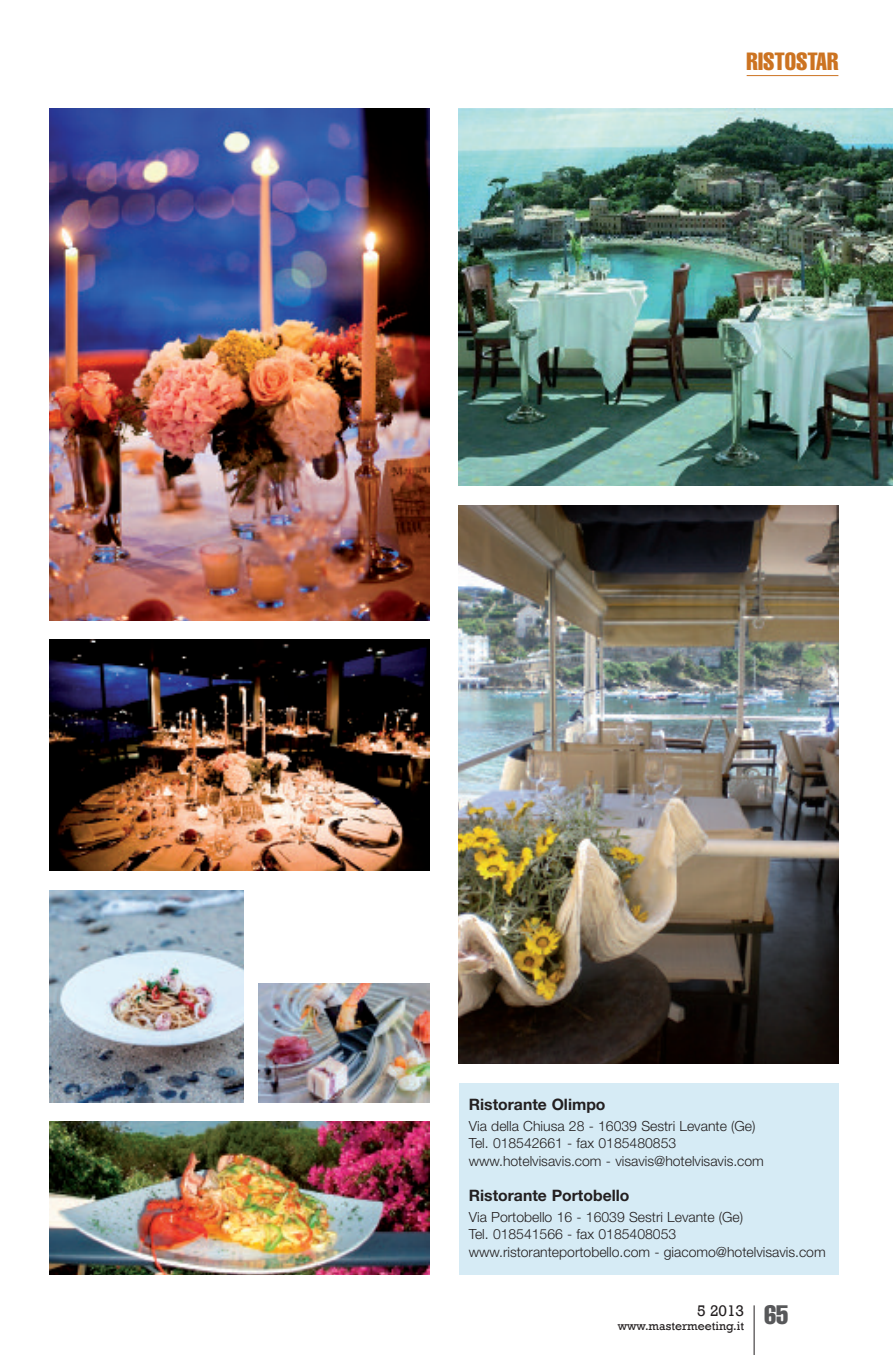
<style>
.page{position:relative;width:893px;height:1355px;background:#fff}
.page>*{position:absolute;margin:0;border:0;box-sizing:border-box;transform-origin:0 0}
.t1{font:extra-condensed 24.5px "Helvetica";color:#cc7321}
.t2{font:700 15.75px "Helvetica Neue";color:#231f20}
.t3{font:15.75px "Rockwell";color:#231f20}
.t4{font:300 14px/17.5px "Helvetica Neue";color:#231f20}
.t5{font:12.25px "Rockwell";color:#231f20}
</style>
<div class="page">
<hr style="left:754px;top:1305px;width:1px;height:49px;background:#231f20">
<hr style="left:747px;top:75px;width:91px;height:1px;background:#cc7321">
<img style="left:50px;top:1121px;width:379px;height:153px">
<img style="left:50px;top:108px;width:379px;height:512px">
<div style="left:459px;top:1082px;width:379px;height:192px;background:#d6ebf5"></div>
<img style="left:50px;top:890px;width:193px;height:211px">
<img style="left:459px;top:505px;width:379px;height:558px">
<img style="left:258px;top:983px;width:171px;height:118px">
<img style="left:459px;top:108px;width:434px;height:377px">
<img style="left:50px;top:639px;width:379px;height:231px">
<h1 class="t1" style="left:747px;top:52px;width:93px">RISTOSTAR</h1>
<p class="t2" style="left:469px;top:1098px;width:138px">Ristorante Olimpo</p>
<p class="t4" style="left:469px;top:1117px;width:297px">Via della Chiusa 28 - 16039 Sestri Levante (Ge)<br>Tel. 018542661 - fax 0185480853 www.hotelvisavis.com - visavis@hotelvisavis.com</p>
<p class="t2" style="left:469px;top:1189px;width:162px">Ristorante Portobello</p>
<p class="t4" style="left:469px;top:1208px;width:358px">Via Portobello 16 - 16039 Sestri Levante (Ge)<br>Tel. 018541566 - fax 0185408053 www.ristoranteportobello.com - giacomo@hotelvisavis.com</p>
<p class="t5" style="left:618px;top:1318px;width:172px">www.mastermeeting.it <sup>65</sup></p>
<p class="t3" style="left:697px;top:1300px;width:49px">5 2013</p>
</div>
